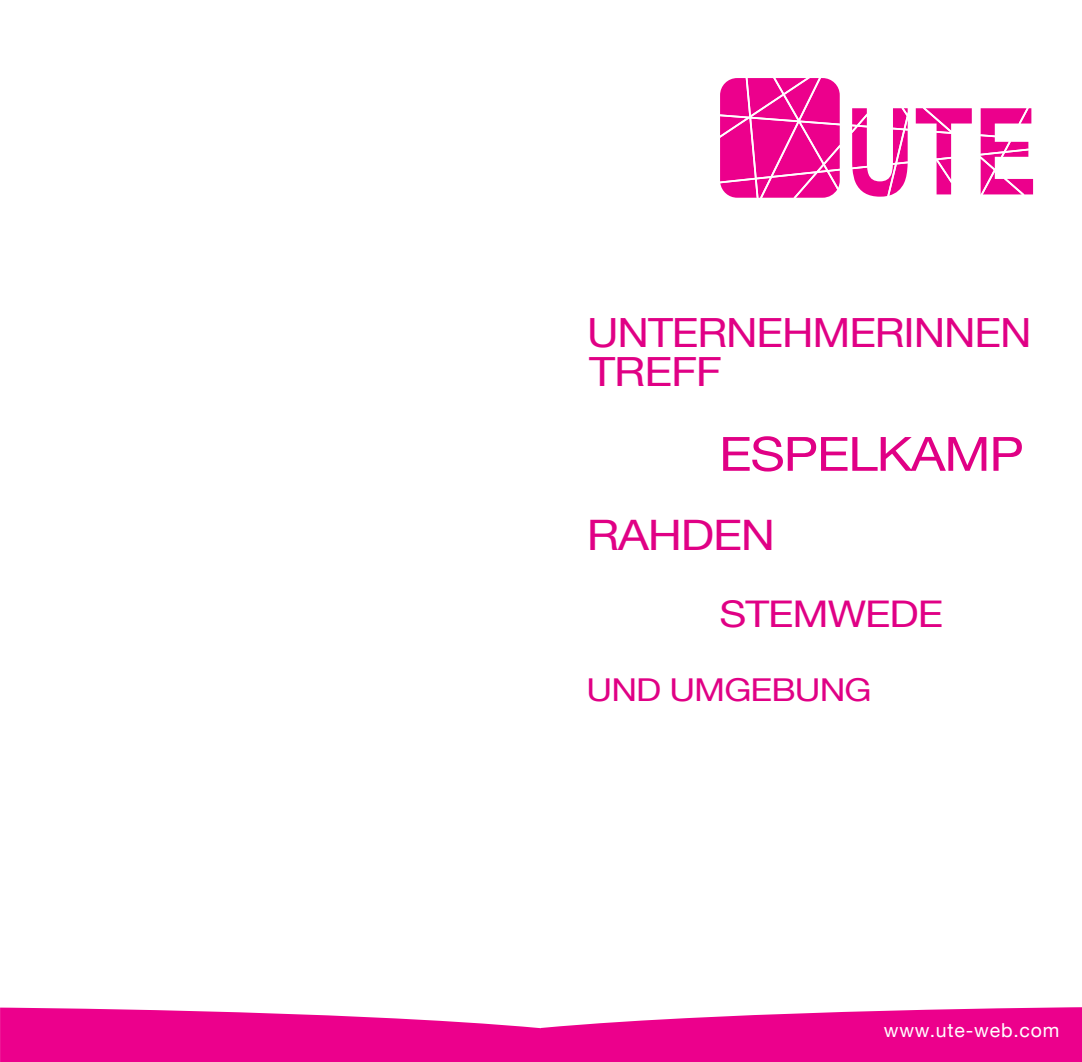
<style>
.page{position:relative;width:1082px;height:1062px;background:#fff}
.page>*{position:absolute;margin:0;border:0;box-sizing:border-box;transform-origin:0 0}
.t1{font:47.25px "Helvetica Neue";letter-spacing:-.025em;color:#e00085;scale:1.13 1}
.t2{font:42px "Helvetica Neue";letter-spacing:-.025em;color:#e00085;scale:1.13 1}
.t3{font:40.25px/39.6px "Helvetica Neue";letter-spacing:-.025em;color:#e00085;scale:1.08 1}
.t4{font:36.75px "Helvetica Neue";letter-spacing:-.025em;color:#e00085;scale:1.13 1}
.t5{font:31.5px "Helvetica Neue";letter-spacing:-.025em;color:#e00085;scale:1.13 1}
.t6{font:19.25px "Helvetica Neue";letter-spacing:.04em;color:#fff}
</style>
<div class="page">
<svg style="left:720px;top:78px;width:119px;height:120px;background:#ee229b"></svg>
<svg style="left:852px;top:108px;width:55px;height:89px"></svg>
<svg style="left:915px;top:108px;width:56px;height:86px"></svg>
<svg style="left:980px;top:108px;width:53px;height:86px"></svg>
<svg style="left:0;top:1007px;width:1081px;height:55px;background:#ee239b"></svg>
<p class="t3" style="left:587px;top:315px;width:413px">UNTERNEHMERINNEN<br>TREFF</p>
<p class="t1" style="left:719px;top:420px;width:271px">ESPELKAMP</p>
<p class="t2" style="left:586px;top:504px;width:168px">RAHDEN</p>
<p class="t4" style="left:719px;top:587px;width:199px">STEMWEDE</p>
<p class="t5" style="left:586px;top:667px;width:254px">UND UMGEBUNG</p>
<p class="t6" style="left:883px;top:1016px;width:177px">www.ute-web.com</p>
</div>
